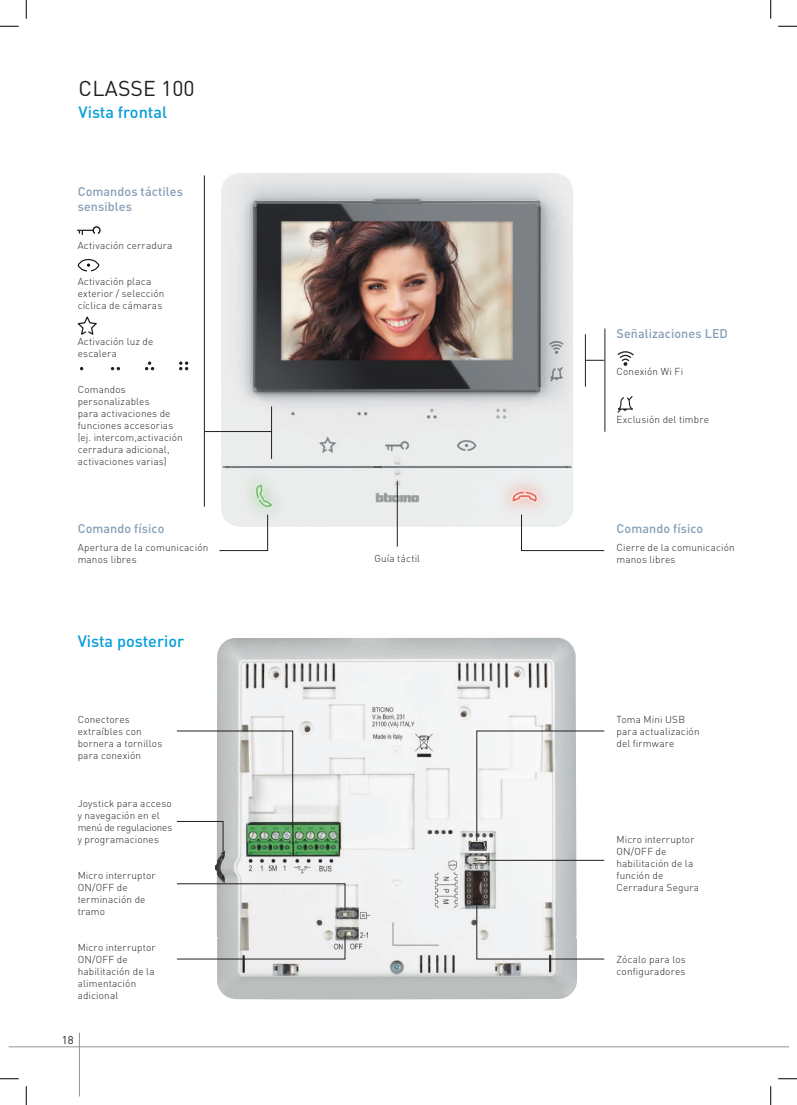
<style>
.page{position:relative;width:797px;height:1105px;background:#fff}
.page>*{position:absolute;margin:0;border:0;box-sizing:border-box;transform-origin:0 0}
.t1{font:21.25px "DIN Pro";letter-spacing:.01em;color:#231f20}
.t2{font:500 16.25px "DIN Pro";color:#069edb}
.t3{font:500 12.5px/15px "DIN Pro";letter-spacing:.005em;color:#849eb7}
.t4{font:11.25px "DIN Pro";color:#231f20}
.t5{font:300 10px/12px "DIN Pro";letter-spacing:.015em;color:#231f20}
</style>
<div class="page">
<hr style="left:9px;top:1046px;width:779px;height:1px;background:#939598">
<hr style="left:79px;top:1033px;width:1px;height:63px;background:#939598">
<img style="left:215px;top:638px;width:362px;height:361px">
<hr style="left:477px;top:860px;width:127px;height:1px;background:#231f20">
<svg style="left:476px;top:730px;width:129px;height:111px"></svg>
<svg style="left:476px;top:896px;width:129px;height:64px"></svg>
<svg style="left:176px;top:883px;width:169px;height:28px"></svg>
<svg style="left:176px;top:730px;width:117px;height:122px"></svg>
<svg style="left:177px;top:932px;width:168px;height:28px"></svg>
<img style="left:221px;top:173px;width:352px;height:354px">
<svg style="left:111px;top:367px;width:9px;height:3px"></svg>
<svg style="left:145px;top:361px;width:9px;height:9px"></svg>
<svg style="left:179px;top:361px;width:9px;height:9px"></svg>
<svg style="left:78px;top:259px;width:21px;height:13px"></svg>
<svg style="left:77px;top:316px;width:20px;height:19px"></svg>
<div style="left:93px;top:226px;width:8px;height:8px;border:1px solid #0d0c0f;border-radius:50%"></div>
<svg style="left:78px;top:230px;width:20px;height:5px"></svg>
<hr style="left:204px;top:175px;width:1px;height:332px;background:#231f20">
<hr style="left:205px;top:431px;width:67px;height:1px;background:#231f20">
<hr style="left:271px;top:406px;width:1px;height:53px;background:#231f20">
<svg style="left:586px;top:360px;width:18px;height:1px"></svg>
<hr style="left:585px;top:334px;width:1px;height:53px;background:#231f20">
<hr style="left:397px;top:481px;width:1px;height:65px;background:#231f20">
<svg style="left:219px;top:514px;width:49px;height:37px"></svg>
<svg style="left:521px;top:514px;width:84px;height:37px"></svg>
<hr style="left:604px;top:328px;width:1px;height:104px;background:#231f20">
<svg style="left:617px;top:351px;width:17px;height:15px"></svg>
<svg style="left:617px;top:396px;width:16px;height:17px"></svg>
<svg style="left:0;top:25px;width:19px;height:2px"></svg>
<svg style="left:778px;top:25px;width:19px;height:2px"></svg>
<svg style="left:0;top:1078px;width:19px;height:1px"></svg>
<svg style="left:778px;top:1078px;width:19px;height:1px"></svg>
<svg style="left:25px;top:0;width:2px;height:19px"></svg>
<svg style="left:25px;top:1086px;width:2px;height:19px"></svg>
<svg style="left:770px;top:0;width:1px;height:19px"></svg>
<svg style="left:770px;top:1086px;width:1px;height:19px"></svg>
<h1 class="t1" style="left:79px;top:74px;width:117px">CLASSE 100</h1>
<h2 class="t2" style="left:79px;top:101px;width:90px">Vista frontal</h2>
<p class="t3" style="left:78px;top:183px;width:107px">Comandos táctiles sensibles</p>
<p class="t5" style="left:78px;top:239px;width:96px">Activación cerradura</p>
<p class="t5" style="left:78px;top:275px;width:88px">Activación placa exterior / selección cíclica de cámaras</p>
<p class="t5" style="left:78px;top:335px;width:77px">Activación luz de escalera</p>
<p class="t5" style="left:78px;top:383px;width:107px">Comandos personalizables<br>para activaciones de funciones accesorias (ej. intercom,activación cerradura adicional, activaciones varias)</p>
<p class="t3" style="left:78px;top:521px;width:88px">Comando físico</p>
<p class="t5" style="left:78px;top:541px;width:132px">Apertura de la comunicación manos libres</p>
<h2 class="t2" style="left:78px;top:630px;width:108px">Vista posterior</h2>
<p class="t5" style="left:78px;top:713px;width:86px">Conectores extraíbles con bornera a tornillos para conexión</p>
<p class="t5" style="left:78px;top:797px;width:96px">Joystick para acceso y navegación en el menú de regulaciones y programaciones</p>
<p class="t5" style="left:78px;top:869px;width:79px">Micro interruptor<br>ON/OFF de terminación de tramo</p>
<p class="t5" style="left:78px;top:941px;width:79px">Micro interruptor<br>ON/OFF de habilitación de la alimentación adicional</p>
<p class="t4" style="left:62px;top:1032px;width:13px">18</p>
<p class="t5" style="left:374px;top:551px;width:47px">Guía táctil</p>
<p class="t3" style="left:616px;top:325px;width:113px">Señalizaciones LED</p>
<p class="t5" style="left:616px;top:365px;width:68px">Conexión Wi Fi</p>
<p class="t5" style="left:616px;top:413px;width:94px">Exclusión del timbre</p>
<p class="t3" style="left:616px;top:521px;width:88px">Comando físico</p>
<p class="t5" style="left:616px;top:541px;width:120px">Cierre de la comunicación manos libres</p>
<p class="t5" style="left:616px;top:713px;width:85px">Toma Mini USB para actualización del firmware</p>
<p class="t5" style="left:616px;top:833px;width:84px">Micro interruptor<br>ON/OFF de habilitación de la función de<br>Cerradura Segura</p>
<p class="t5" style="left:616px;top:953px;width:71px">Zócalo para los configuradores</p>
</div>
